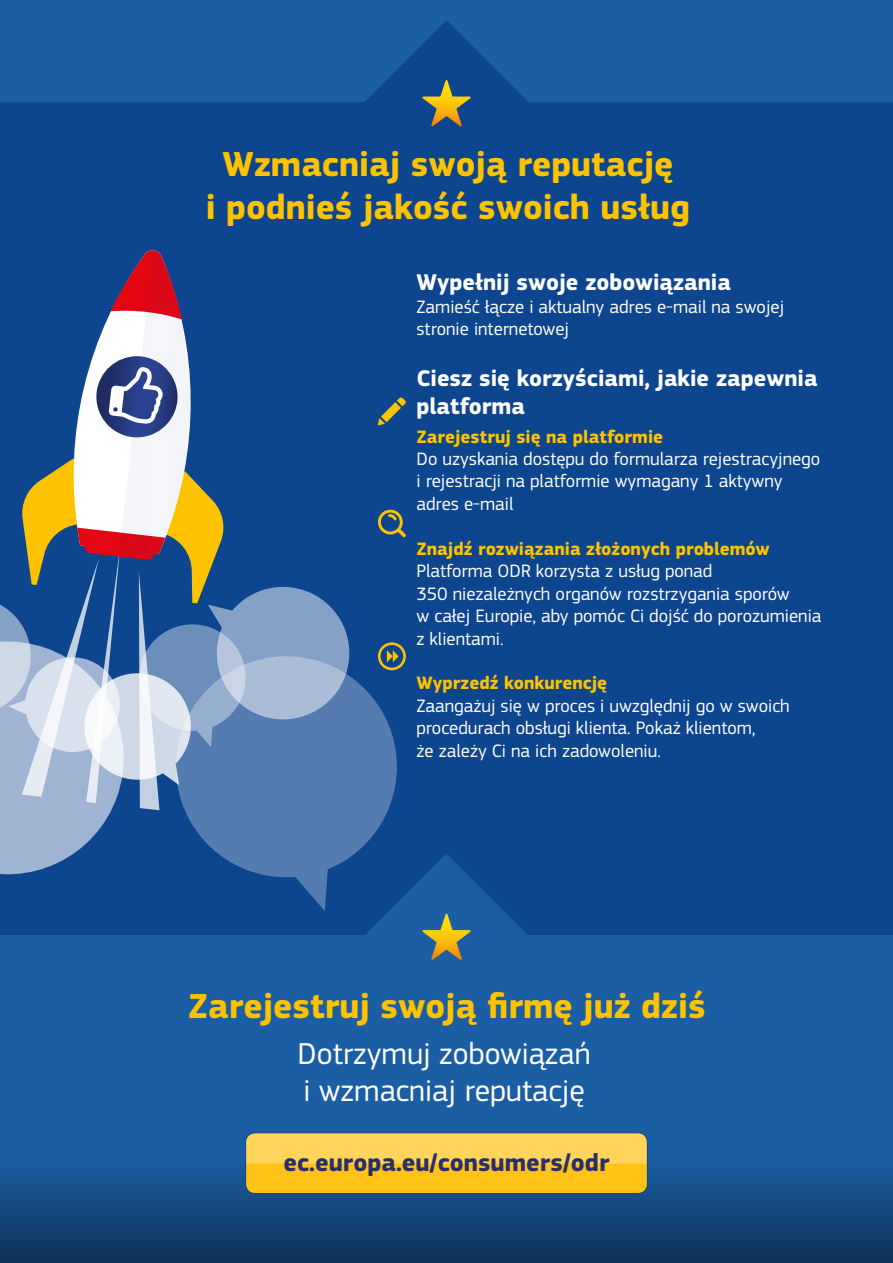
<style>
.page{position:relative;width:893px;height:1263px;background:#fff}
.page>*{position:absolute;margin:0;border:0;box-sizing:border-box;transform-origin:0 0}
.t1{font:700 36px/43.2px "EC Square Sans Pro";color:#fdc300;text-align:center}
.t2{font:31.5px/37.8px "EC Square Sans Pro";color:#fff}
.t3{font:700 25.5px "EC Square Sans Pro";color:#2a2e6a}
.t4{font:700 23.55px/28.3px "EC Square Sans Pro";color:#fff}
.t5{font:18.75px/22.5px "EC Square Sans Pro";color:#fff}
.t6{font:700 18.75px "EC Square Sans Pro";color:#fdc300}
.s1{font-weight:700;color:#fdc300}
</style>
<div class="page">
<div style="left:0;top:0;width:893px;height:227px;background:#1c5ea3"></div>
<div style="left:0;top:102px;width:893px;height:833px;background:#0d458f"></div>
<div style="left:0;top:935px;width:893px;height:328px;background:#1c5ea3"></div>
<svg style="left:0;top:1174px;width:893px;height:89px;background:#134273"></svg>
<div style="left:246px;top:1133px;width:401px;height:60px;background:#ffc216;border-radius:9px"></div>
<div style="left:247px;top:1134px;width:399px;height:29px;background:#ffd45b"></div>
<div style="left:245px;top:1132px;width:403px;height:62px;border:1px solid #0d458f;border-radius:9px"></div>
<svg style="left:261px;top:656px;width:136px;height:255px"></svg>
<svg style="left:0;top:250px;width:349px;height:624px"></svg>
<svg style="left:378px;top:397px;width:28px;height:28px"></svg>
<svg style="left:378px;top:510px;width:28px;height:27px"></svg>
<svg style="left:378px;top:642px;width:28px;height:28px"></svg>
<svg style="left:365px;top:20px;width:163px;height:107px"></svg>
<svg style="left:365px;top:854px;width:162px;height:106px"></svg>
<p class="t1" style="left:206px;top:144px;width:486px">Wzmacniaj swoją reputację<br>i podnieś jakość swoich usług</p>
<p class="t4" style="left:416px;top:269px;width:316px">Wypełnij swoje zobowiązania</p>
<p class="t5" style="left:416px;top:295px;width:369px">Zamieść łącze i aktualny adres e-mail na swojej stronie internetowej</p>
<p class="t4" style="left:416px;top:365px;width:403px">Ciesz się korzyściami, jakie zapewnia platforma</p>
<p class="t5" style="left:416px;top:425px;width:405px"><span class="s1">Zarejestruj się na platformie<br></span>Do uzyskania dostępu do formularza rejestracyjnego i rejestracji na platformie wymagany 1 aktywny adres e-mail</p>
<p class="t6" style="left:416px;top:537px;width:355px">Znajdź rozwiązania złożonych problemów</p>
<p class="t5" style="left:416px;top:560px;width:406px">Platforma ODR korzysta z usług ponad<br>350 niezależnych organów rozstrzygania sporów<br>w całej Europie, aby pomóc Ci dojść do porozumienia z klientami.</p>
<p class="t6" style="left:416px;top:672px;width:192px">Wyprzedź konkurencję</p>
<p class="t5" style="left:416px;top:694px;width:375px">Zaangażuj się w proces i uwzględnij go w swoich procedurach obsługi klienta. Pokaż klientom,<br>że zależy Ci na ich zadowoleniu.</p>
<p class="t1" style="left:188px;top:985px;width:519px">Zarejestruj swoją firmę już dziś</p>
<p class="t2" style="left:297px;top:1034px;width:295px">Dotrzymuj zobowiązań i wzmacniaj reputację</p>
<p class="t3" style="left:283px;top:1147px;width:328px">ec.europa.eu/consumers/odr</p>
</div>
